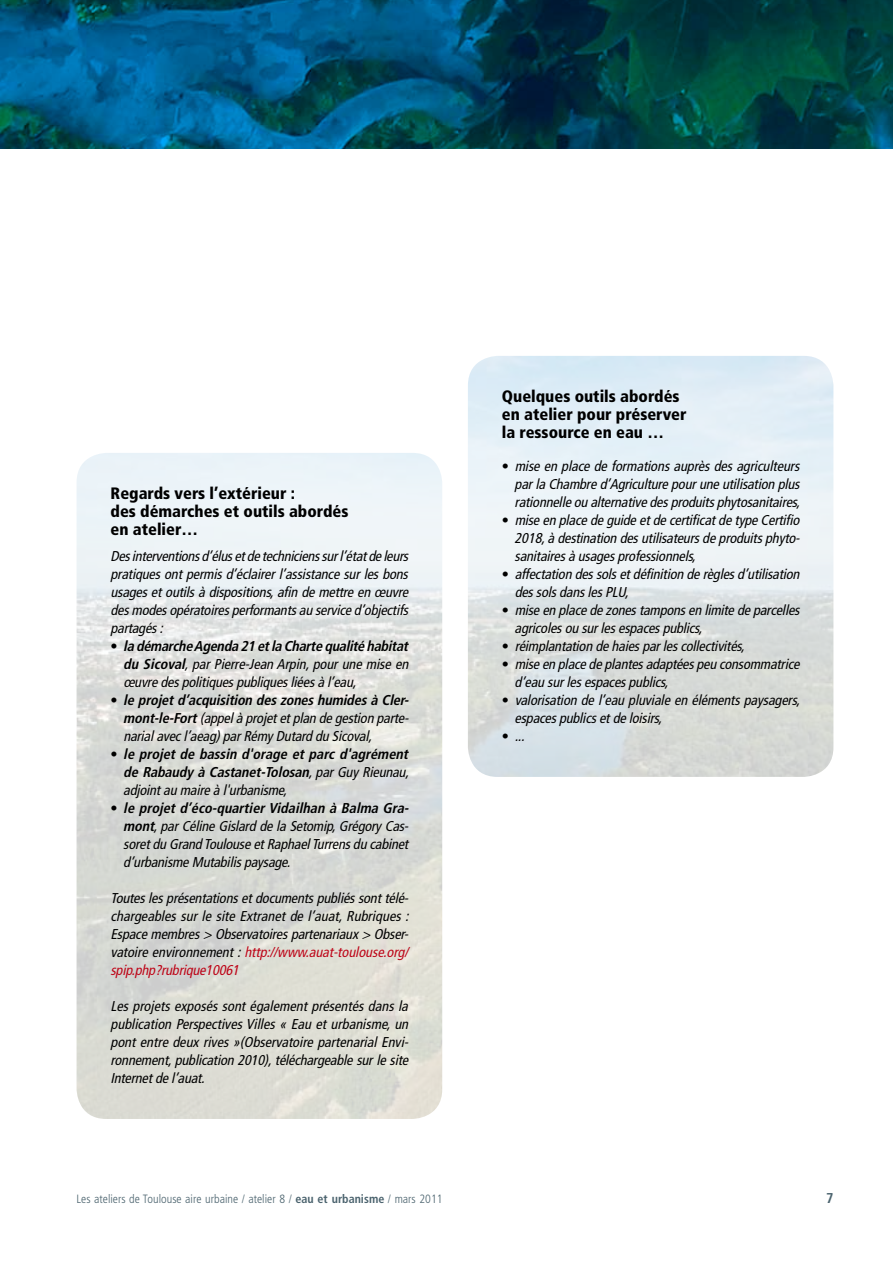
<style>
.page{position:relative;width:893px;height:1263px;background:#fff}
.page>*{position:absolute;margin:0;border:0;box-sizing:border-box;transform-origin:0 0}
.t1{font:900 condensed 16.5px/18px "Frutiger LT Std";color:#000}
.t2{font:italic condensed 14.25px/18px "Frutiger LT Std";color:#000;text-align:justify}
.t3{font:italic 700 condensed 14.25px/18px "Frutiger LT Std";color:#000;text-align:justify}
.t4{font:700 condensed 14.25px "Frutiger LT Std";color:#4b636e}
.t5{font:300 condensed 12px "Frutiger LT Std";color:#4b636e}
.s1{font-weight:700;font-style:normal}
.s2{font-weight:700}
.s3{font-style:normal}
.s4{font-weight:400}
.s5{color:#bd0518}
</style>
<div class="page">
<svg style="left:0;top:0;width:893px;height:149px;background:#004b63"></svg>
<p class="t1" style="left:111px;top:484px;width:239px">Regards vers l’extérieur :<br>des démarches et outils abordés en atelier…</p>
<p class="t2" style="left:111px;top:547px;width:303px">Desinterventionsd’élusetdetechnicienssurl’étatdeleurs pratiquesontpermisd’éclairerl’assistancesurlesbons usages et outils à dispositions, afin de mettre en œuvre desmodesopératoiresperformantsauserviced’objectifs partagés:</p>
<p class="t2" style="left:123px;top:637px;width:290px;text-indent:-13px"><span class="s1">•</span> <span class="s2">ladémarcheAgenda21etlaChartequalitéhabitat du Sicoval</span>, par Pierre-Jean Arpin, pour une mise en œuvre des politiques publiques liées à l’eau,</p>
<p class="t2" style="left:123px;top:691px;width:290px;text-indent:-13px"><span class="s1">•</span> <span class="s2">le projetd’acquisition deszoneshumidesà Cler&shy;mont-le-Fort</span>(appel à projet et plan de gestion parte&shy;narial avec l’aeag) par Rémy Dutard du Sicoval,</p>
<p class="t3" style="left:123px;top:745px;width:291px;text-indent:-13px"><span class="s3">•</span> le projet de bassin d'orage et parc d'agrément de Rabaudyà Castanet-Tolosan<span class="s4">, par Guy Rieunau, adjointaumaireàl'urbanisme,</span></p>
<p class="t2" style="left:123px;top:799px;width:290px;text-indent:-13px"><span class="s1">•</span> <span class="s2">le projet d’éco-quartierVidailhan à Balma Gra&shy;mont</span>, par Céline Gislard de la Setomip, Grégory Cas&shy;soret du Grand Toulouse et Raphael Turrens du cabinet d’urbanismeMutabilispaysage.</p>
<p class="t2" style="left:111px;top:889px;width:303px">Touteslesprésentationsetdocumentspubliéssonttélé&shy;chargeables sur le site Extranet de l’auat, Rubriques :<br>Espacemembres&gt; Observatoirespartenariaux&gt; Obser&shy;vatoireenvironnement:<span class="s5">http://www.auat-toulouse.org/ spip.php?rubrique10061</span></p>
<p class="t2" style="left:110px;top:997px;width:303px">Les projets exposés sont également présentés dans la publication Perspectives Villes « Eau et urbanisme, un pont entre deux rives »(Observatoire partenarial Envi&shy;ronnement,publication2010),téléchargeablesurlesite Internetdel’auat.</p>
<p class="t1" style="left:502px;top:387px;width:186px">Quelques outils abordés en atelier pour préserver la ressource en eau …</p>
<p class="t2" style="left:515px;top:457px;width:290px;text-indent:-13px"><span class="s3">•</span> miseen placedeformationsauprèsdesagriculteurs parlaChambred’Agriculturepouruneutilisationplus rationnelleoualternativedesproduitsphytosanitaires,</p>
<p class="t2" style="left:515px;top:511px;width:290px;text-indent:-13px"><span class="s3">•</span> mise en place de guide et de certificat de type Certifio 2018,àdestinationdesutilisateursdeproduitsphyto&shy;sanitairesàusagesprofessionnels,</p>
<p class="t2" style="left:515px;top:565px;width:290px;text-indent:-13px"><span class="s3">•</span> affectation des sols et définition de règles d’utilisation des sols dans les PLU,</p>
<p class="t2" style="left:515px;top:601px;width:290px;text-indent:-13px"><span class="s3">•</span> miseenplacedezonestamponsenlimitedeparcelles agricolesousurlesespacespublics,</p>
<p class="t2" style="left:502px;top:637px;width:248px"><span class="s3">•</span> réimplantationdehaiesparlescollectivités,</p>
<p class="t2" style="left:515px;top:655px;width:290px;text-indent:-13px"><span class="s3">•</span> miseenplacedeplantesadaptéespeuconsommatrice d’eausurlesespacespublics,</p>
<p class="t2" style="left:515px;top:691px;width:290px;text-indent:-13px"><span class="s3">•</span> valorisation del’eau pluvialeen élémentspaysagers, espacespublicsetdeloisirs,</p>
<p class="t2" style="left:502px;top:727px;width:28px"><span class="s3">•</span> ...</p>
<p class="t5" style="left:77px;top:1192px;width:367px">Les ateliers de Toulouse aire urbaine / atelier 8 / <span class="s2">eau et urbanisme</span> / mars 2011</p>
<p class="t4" style="left:826px;top:1190px;width:9px">7</p>
</div>
